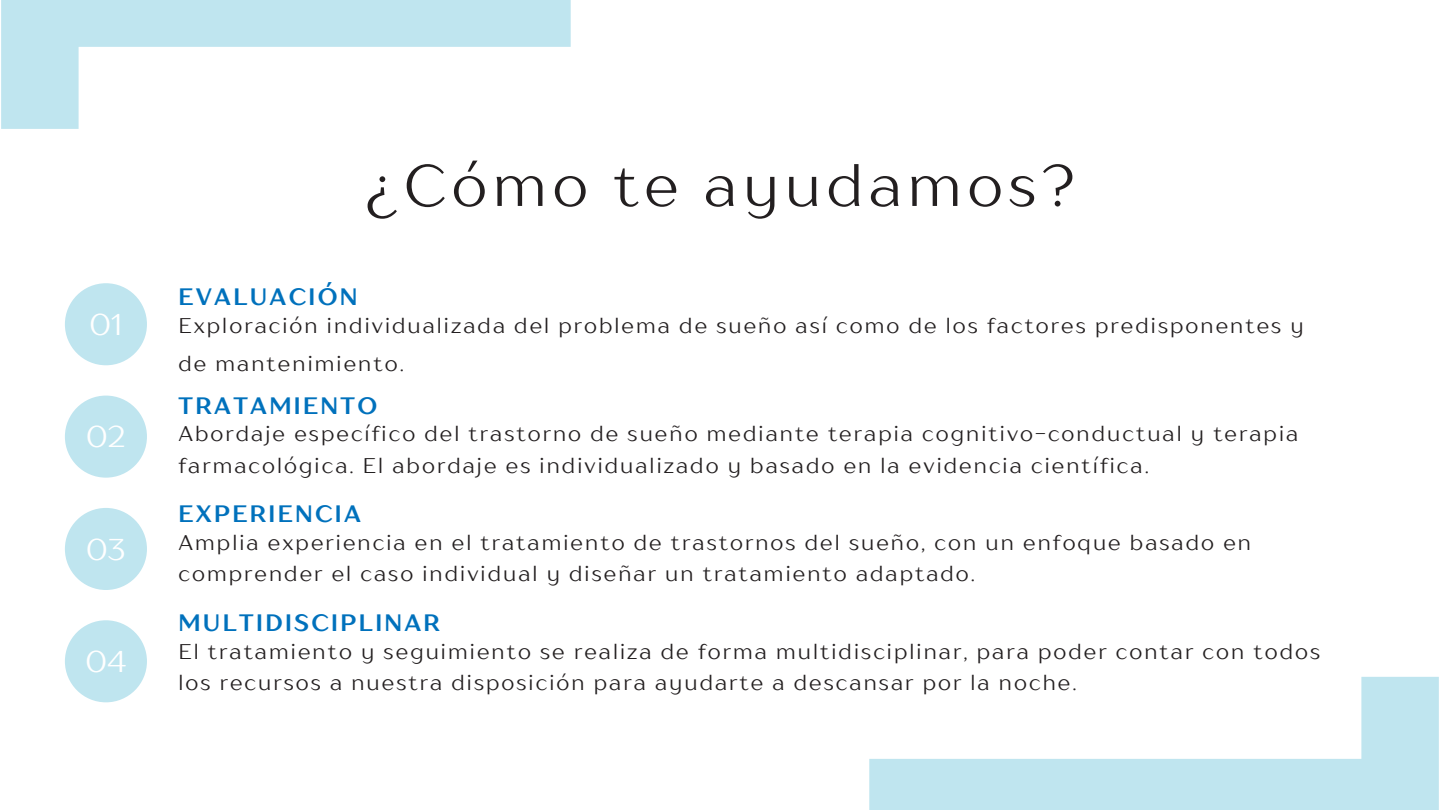
<style>
.page{position:relative;width:1440px;height:810px;background:#fff}
.page>*{position:absolute;margin:0;border:0;box-sizing:border-box;transform-origin:0 0}
.t1{font:58.1px "TT Drugs";letter-spacing:.1em;color:#231f20}
.t2{font:30px "TT Drugs";color:#fff}
.t3{font:700 23.6px "TT Drugs";letter-spacing:.1em;color:#0071bc}
.t4{font:21.2px/31.5px "TT Drugs";letter-spacing:.1em;color:#231f20}
</style>
<div class="page">
<div style="left:65px;top:283px;width:82px;height:82px;background:#bfe5ef;border-radius:50%"></div>
<div style="left:65px;top:396px;width:82px;height:82px;background:#bfe5ef;border-radius:50%"></div>
<div style="left:65px;top:508px;width:82px;height:82px;background:#bfe5ef;border-radius:50%"></div>
<div style="left:65px;top:620px;width:82px;height:82px;background:#bfe5ef;border-radius:50%"></div>
<svg style="left:1px;top:0;width:570px;height:129px"></svg>
<svg style="left:869px;top:677px;width:570px;height:133px"></svg>
<p class="t1" style="left:365px;top:150px;width:711px">¿Cómo te ayudamos?</p>
<h2 class="t3" style="left:178px;top:282px;width:181px">EVALUACIÓN</h2>
<h1 class="t2" style="left:90px;top:306px;width:34px">01</h1>
<p class="t4" style="left:178px;top:306px;width:1127px;line-height:38.2px">Exploración individualizada del problema de sueño así como de los factores predisponentes y de mantenimiento.</p>
<h2 class="t3" style="left:178px;top:391px;width:200px">TRATAMIENTO</h2>
<p class="t2" style="left:86px;top:418px;width:41px">02</p>
<p class="t4" style="left:178px;top:417px;width:1121px">Abordaje específico del trastorno de sueño mediante terapia cognitivo-conductual y terapia farmacológica. El abordaje es individualizado y basado en la evidencia científica.</p>
<h2 class="t3" style="left:178px;top:500px;width:184px">EXPERIENCIA</h2>
<p class="t2" style="left:86px;top:531px;width:41px">03</p>
<p class="t4" style="left:178px;top:526px;width:1074px">Amplia experiencia en el tratamiento de trastornos del sueño, con un enfoque basado en comprender el caso individual y diseñar un tratamiento adaptado.</p>
<h2 class="t3" style="left:178px;top:608px;width:263px">MULTIDISCIPLINAR</h2>
<p class="t2" style="left:85px;top:643px;width:42px">04</p>
<p class="t4" style="left:178px;top:635px;width:1143px">El tratamiento y seguimiento se realiza de forma multidisciplinar, para poder contar con todos los recursos a nuestra disposición para ayudarte a descansar por la noche.</p>
</div>
